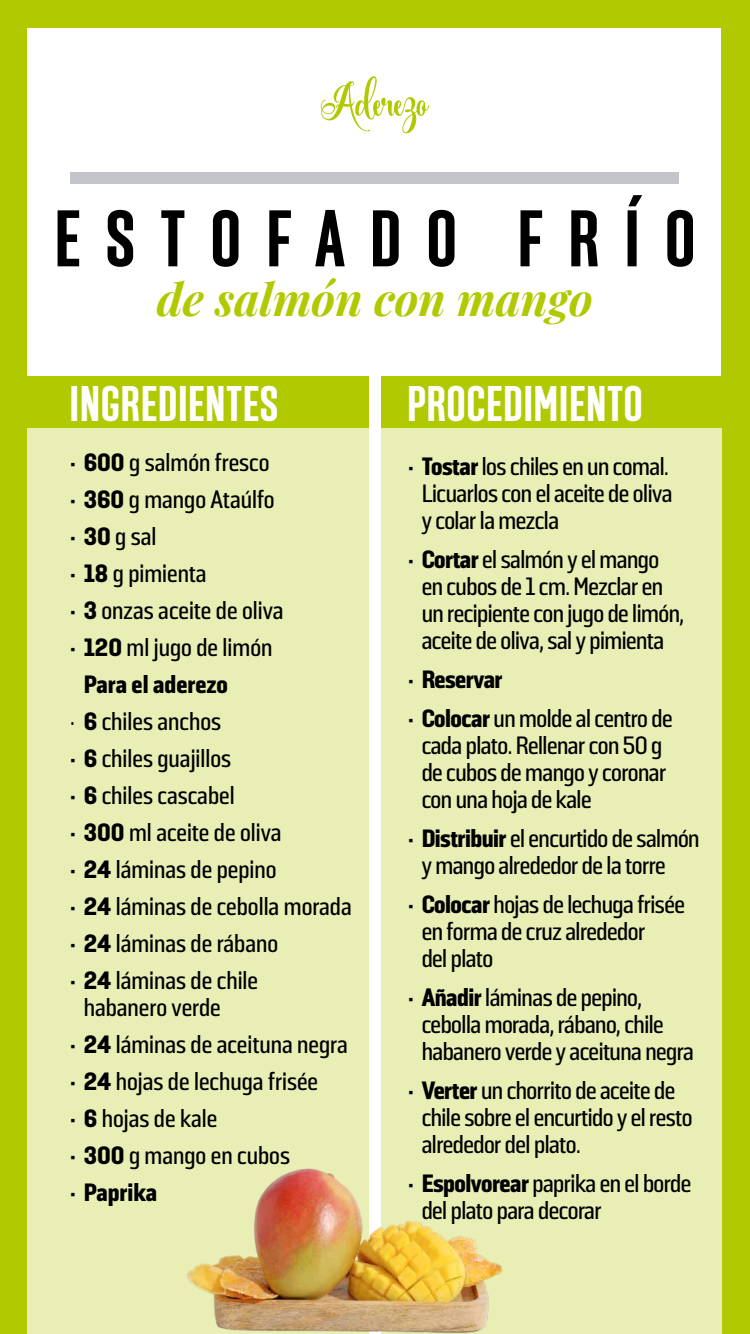
<style>
.page{position:relative;width:750px;height:1334px;background:#b1c900}
.page>*{position:absolute;margin:0;border:0;box-sizing:border-box;transform-origin:0 0}
.t1{font:700 80px "Solido Compressed";letter-spacing:.31em;color:#000}
.t2{font:700 50px "Solido Compressed";letter-spacing:.01em;color:#fff}
.t3{font:italic 700 45px "Playfair Display";color:#b1c900}
.t4{font:500 25px/27px "Solido Constricted";letter-spacing:-.02em;color:#000}
.t5{font:500 25px/37px "Solido Constricted";color:#000}
.t6{font:900 25px/39px "Solido Constricted";letter-spacing:-.005em;color:#000}
.s1{font-weight:900}
.s2{font-weight:500}
</style>
<div class="page">
<div style="left:27px;top:28px;width:693px;height:1306px;background:#fff"></div>
<div style="left:27px;top:428px;width:342px;height:906px;background:#e9eeb5"></div>
<div style="left:381px;top:376px;width:341px;height:958px;background:#e9eeb5"></div>
<div style="left:71px;top:172px;width:608px;height:12px;background:#c3c5ca"></div>
<svg style="left:321px;top:76px;width:108px;height:57px"></svg>
<div style="left:1px;top:376px;width:368px;height:52px;background:#b1c900"></div>
<div style="left:381px;top:376px;width:341px;height:52px;background:#b1c900"></div>
<img style="left:187px;top:1168px;width:316px;height:165px">
<h1 class="t1" style="left:54px;top:194px;width:643px">ESTOFADO FRÍO</h1>
<h3 class="t3" style="left:157px;top:263px;width:438px">de salmón con mango</h3>
<h2 class="t2" style="left:70px;top:375px;width:210px">INGREDIENTES</h2>
<h2 class="t2" style="left:407px;top:375px;width:237px">PROCEDIMIENTO</h2>
<p class="t5" style="left:70px;top:445px;width:201px"><span class="s1">· 600</span> g salmón fresco</p>
<p class="t5" style="left:70px;top:482px;width:206px"><span class="s1">· 360</span> g mango Ataúlfo</p>
<p class="t4" style="left:70px;top:524px;width:88px"><span class="s1">· 30</span> g sal</p>
<p class="t5" style="left:70px;top:556px;width:138px"><span class="s1">· 18</span> g pimienta</p>
<p class="t5" style="left:70px;top:593px;width:215px"><span class="s1">· 3</span> onzas aceite de oliva</p>
<p class="t5" style="left:70px;top:630px;width:204px"><span class="s1">· 120</span> ml jugo de limón</p>
<p class="t6" style="left:84px;top:666px;width:146px">Para el aderezo</p>
<p class="t5" style="left:70px;top:704px;width:153px">· <span class="s1">6</span> chiles anchos</p>
<p class="t5" style="left:70px;top:741px;width:162px"><span class="s1">· 6</span> chiles guajillos</p>
<p class="t5" style="left:70px;top:778px;width:166px"><span class="s1">· 6</span> chiles cascabel</p>
<p class="t5" style="left:70px;top:815px;width:213px"><span class="s1">· 300</span> ml aceite de oliva</p>
<p class="t5" style="left:70px;top:852px;width:208px"><span class="s1">· 24</span> láminas de pepino</p>
<p class="t5" style="left:70px;top:889px;width:283px"><span class="s1">· 24</span> láminas de cebolla morada</p>
<p class="t5" style="left:70px;top:926px;width:210px"><span class="s1">· 24</span> láminas de rábano</p>
<p class="t5" style="left:70px;top:963px;width:189px"><span class="s1">· 24</span> láminas de chile</p>
<p class="t5" style="left:70px;top:990px;width:279px;text-indent:14px">habanero verde<br><span class="s1">· 24</span> láminas de aceituna negra <span class="s1">· 24</span> hojas de lechuga frisée<br><span class="s1">· 6</span> hojas de kale<br><span class="s1">· 300</span> g mango en cubos<br><span class="s1">· Paprika</span></p>
<p class="t4" style="left:422px;top:454px;width:252px;text-indent:-14px"><span class="s1">· Tostar</span> los chiles en un comal.<br>Licuarlos con el aceite de oliva y colar la mezcla</p>
<p class="t4" style="left:422px;top:547px;width:264px;text-indent:-14px"><span class="s1">· Cortar</span> el salmón y el mango en cubos de 1 cm. Mezclar en un recipiente con jugo de limón, aceite de oliva, sal y pimienta</p>
<p class="t6" style="left:408px;top:662px;width:266px">· Reservar<br>· Colocar <span class="s2">un molde al centro de</span></p>
<p class="t4" style="left:422px;top:733px;width:246px">cada plato. Rellenar con 50 g de cubos de mango y coronar con una hoja de kale</p>
<p class="t4" style="left:422px;top:826px;width:279px;text-indent:-14px"><span class="s1">· Distribuir</span> el encurtido de salmón y mango alrededor de la torre</p>
<p class="t4" style="left:422px;top:892px;width:265px;text-indent:-14px"><span class="s1">· Colocar</span> hojas de lechuga frisée en forma de cruz alrededor<br>del plato</p>
<p class="t4" style="left:422px;top:985px;width:274px;text-indent:-14px"><span class="s1">· Añadir</span> láminas de pepino, cebolla morada, rábano, chile habanero verde y aceituna negra</p>
<p class="t4" style="left:422px;top:1078px;width:272px;text-indent:-14px"><span class="s1">· Verter</span> un chorrito de aceite de chile sobre el encurtido y el resto alrededor del plato.</p>
<p class="t4" style="left:422px;top:1171px;width:271px;text-indent:-14px"><span class="s1">· Espolvorear</span> paprika en el borde del plato para decorar</p>
</div>
